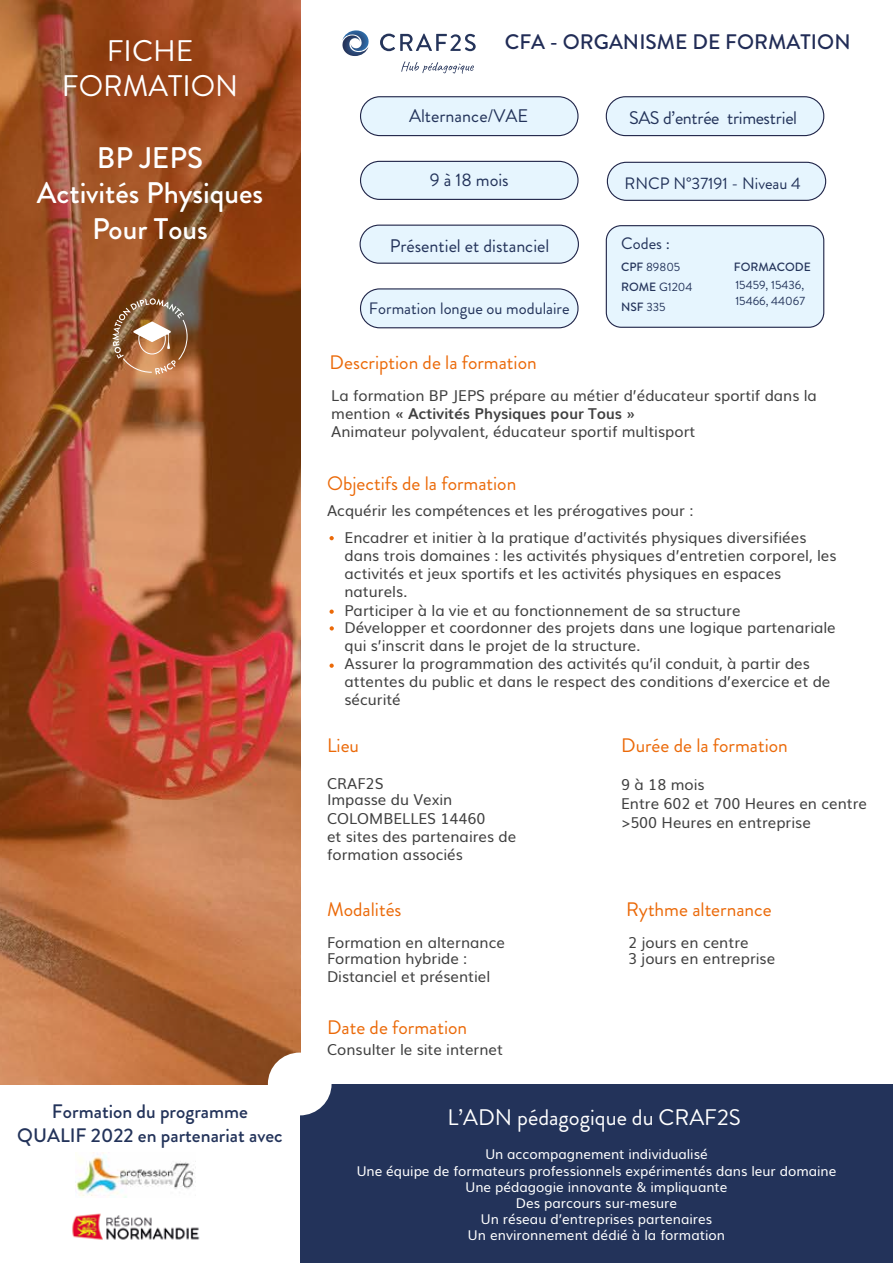
<style>
.page{position:relative;width:893px;height:1263px;background:#fff}
.page>*{position:absolute;margin:0;border:0;box-sizing:border-box;transform-origin:0 0}
.t1{font:500 29.7px/35.7px "Brandon Grotesque";color:#fff;text-align:center}
.t2{font:29.7px/35.7px "Brandon Grotesque";color:#fff;text-align:center}
.t3{font:22.5px "Brandon Grotesque";color:#fff}
.t4{font:500 21px "Brandon Grotesque";letter-spacing:.005em;color:#212c56}
.t5{font:19.5px "Brandon Grotesque";color:#eb6908}
.t6{font:500 19.5px/23.4px "Brandon Grotesque";color:#23335a;text-align:center}
.t7{font:18.15px "Brandon Grotesque";letter-spacing:-.005em;color:#23335a}
.t8{font:16.5px "Brandon Grotesque";color:#23335a}
.t9{font:15px/18.1px "Muli";color:#404040}
.t10{font:13.5px/16.2px "Muli";color:#fff;text-align:center}
.t11{font:12px/16.5px "Brandon Grotesque";color:#23335a}
.t12{font:500 12px "Brandon Grotesque";color:#23335a}
.s1{font-weight:500}
.s2{font-weight:400}
.s3{font-weight:700}
</style>
<div class="page">
<img style="left:0;top:0;width:300px;height:1084px">
<div style="left:361px;top:97px;width:217px;height:39px;background:#e6f5fe;border-radius:19px"></div>
<div style="left:360px;top:96px;width:219px;height:40px;border:1px solid #1f2448;border-radius:19px"></div>
<div style="left:361px;top:289px;width:217px;height:39px;background:#e6f5fe;border-radius:19px"></div>
<div style="left:360px;top:288px;width:219px;height:40px;border:1px solid #1f2448;border-radius:19px"></div>
<div style="left:300px;top:1084px;width:593px;height:178px;background:#23335a"></div>
<div style="left:268px;top:1052px;width:64px;height:63px;background:#fff;border-radius:50%"></div>
<div style="left:361px;top:161px;width:217px;height:38px;background:#e6f5fe;border-radius:19px"></div>
<div style="left:360px;top:161px;width:219px;height:39px;border:1px solid #1f2448;border-radius:19px"></div>
<div style="left:360px;top:225px;width:218px;height:38px;background:#e6f5fe;border-radius:19px"></div>
<div style="left:360px;top:225px;width:219px;height:39px;border:1px solid #1f2448;border-radius:19px"></div>
<div style="left:607px;top:162px;width:219px;height:38px;background:#e6f5fe;border-radius:19px"></div>
<div style="left:607px;top:162px;width:219px;height:39px;border:1px solid #1f2448;border-radius:19px"></div>
<div style="left:606px;top:97px;width:218px;height:39px;background:#e6f5fe;border-radius:19px"></div>
<div style="left:606px;top:96px;width:218px;height:40px;border:1px solid #1f2448;border-radius:19px"></div>
<svg style="left:329px;top:536px;width:5px;height:4px"></svg>
<svg style="left:329px;top:609px;width:5px;height:5px"></svg>
<svg style="left:329px;top:663px;width:5px;height:5px"></svg>
<img style="left:112px;top:298px;width:76px;height:76px">
<div style="left:606px;top:226px;width:218px;height:101px;background:#e6f5fe;border-radius:15px"></div>
<div style="left:606px;top:225px;width:218px;height:103px;border:1px solid #1f2448;border-radius:15px"></div>
<svg style="left:380px;top:34px;width:96px;height:17px"></svg>
<svg style="left:342px;top:30px;width:27px;height:26px"></svg>
<svg style="left:401px;top:61px;width:73px;height:13px"></svg>
<img style="left:72px;top:1213px;width:128px;height:27px">
<img style="left:75px;top:1152px;width:121px;height:45px">
<svg style="left:330px;top:626px;width:4px;height:4px"></svg>
<h1 class="t2" style="left:62px;top:33px;width:178px">FICHE<br>FORMATION</h1>
<h1 class="t1" style="left:37px;top:140px;width:228px">BP JEPS<br>Activités Physiques<br>Pour Tous</h1>
<h3 class="t6" style="left:17px;top:1100px;width:267px">Formation du programme<br>QUALIF 2022 en partenariat avec</h3>
<h3 class="t4" style="left:505px;top:27px;width:347px">CFA - ORGANISME DE FORMATION</h3>
<p class="t7" style="left:409px;top:103px;width:121px">Alternance/VAE</p>
<p class="t7" style="left:629px;top:105px;width:170px">SAS d’entrée trimestriel</p>
<p class="t7" style="left:430px;top:167px;width:80px">9 à 18 mois</p>
<p class="t8" style="left:624px;top:172px;width:178px">RNCP N°37191 - Niveau 4</p>
<p class="t7" style="left:390px;top:233px;width:161px">Présentiel et distanciel</p>
<p class="t8" style="left:369px;top:297px;width:202px">Formation longue ou modulaire</p>
<p class="t8" style="left:621px;top:232px;width:50px">Codes :</p>
<p class="t11" style="left:621px;top:259px;width:61px"><span class="s1">CPF</span> 89805</p>
<p class="t12" style="left:621px;top:298px;width:46px">NSF <span class="s2">335</span></p>
<p class="t11" style="left:621px;top:279px;width:73px"><span class="s1">ROME</span> G1204</p>
<p class="t12" style="left:734px;top:258px;width:78px">FORMACODE</p>
<p class="t11" style="left:735px;top:277px;width:71px">15459, 15436,<br>15466, 44067</p>
<h3 class="t5" style="left:330px;top:349px;width:209px">Description de la formation</h3>
<p class="t9" style="left:331px;top:385px;width:487px">La formation BP JEPS prépare au métier d’éducateur sportif dans la mention <span class="s3">« Activités Physiques pour Tous »<br></span>Animateur polyvalent, éducateur sportif multisport</p>
<h3 class="t5" style="left:327px;top:470px;width:191px">Objectifs de la formation</h3>
<p class="t9" style="left:345px;top:496px;width:463px;line-height:27.2px;text-indent:-17px">Acquérir les compétences et les prérogatives pour :<br>Encadrer et initier à la pratique d’activités physiques diversifiées</p>
<p class="t9" style="left:344px;top:545px;width:494px">dans trois domaines : les activités physiques d’entretien corporel, les activités et jeux sportifs et les activités physiques en espaces naturels.<br>Participer à la vie et au fonctionnement de sa structure</p>
<p class="t9" style="left:344px;top:617px;width:493px">Développer et coordonner des projets dans une logique partenariale qui s’inscrit dans le projet de la structure.<br>Assurer la programmation des activités qu’il conduit, à partir des attentes du public et dans le respect des conditions d’exercice et de sécurité</p>
<h3 class="t5" style="left:621px;top:731px;width:168px">Durée de la formation</h3>
<p class="t9" style="left:621px;top:773px;width:247px;line-height:19.6px">9 à 18 mois<br>Entre 602 et 700 Heures en centre</p>
<p class="t9" style="left:621px;top:812px;width:191px">&gt;500 Heures en entreprise</p>
<h3 class="t5" style="left:327px;top:731px;width:33px">Lieu</h3>
<p class="t9" style="left:327px;top:774px;width:127px;line-height:16.5px">CRAF2S<br>Impasse du Vexin</p>
<p class="t9" style="left:327px;top:808px;width:191px">COLOMBELLES 14460<br>et sites des partenaires de formation associés</p>
<h3 class="t5" style="left:327px;top:896px;width:76px">Modalités</h3>
<p class="t9" style="left:327px;top:933px;width:179px;line-height:16.5px">Formation en alternance<br>Formation hybride :</p>
<p class="t9" style="left:327px;top:967px;width:165px">Distanciel et présentiel</p>
<h3 class="t5" style="left:327px;top:1013px;width:142px">Date de formation</h3>
<p class="t9" style="left:327px;top:1040px;width:177px">Consulter le site internet</p>
<h3 class="t5" style="left:626px;top:896px;width:147px">Rythme alternance</h3>
<p class="t9" style="left:628px;top:933px;width:149px;line-height:16.5px">2 jours en centre<br>3 jours en entreprise</p>
<h2 class="t3" style="left:447px;top:1102px;width:295px">L’ADN pédagogique du CRAF2S</h2>
<p class="t10" style="left:357px;top:1145px;width:481px">Un accompagnement individualisé<br>Une équipe de formateurs professionnels expérimentés dans leur domaine Une pédagogie innovante &amp; impliquante<br>Des parcours sur-mesure<br>Un réseau d’entreprises partenaires<br>Un environnement dédié à la formation</p>
</div>
